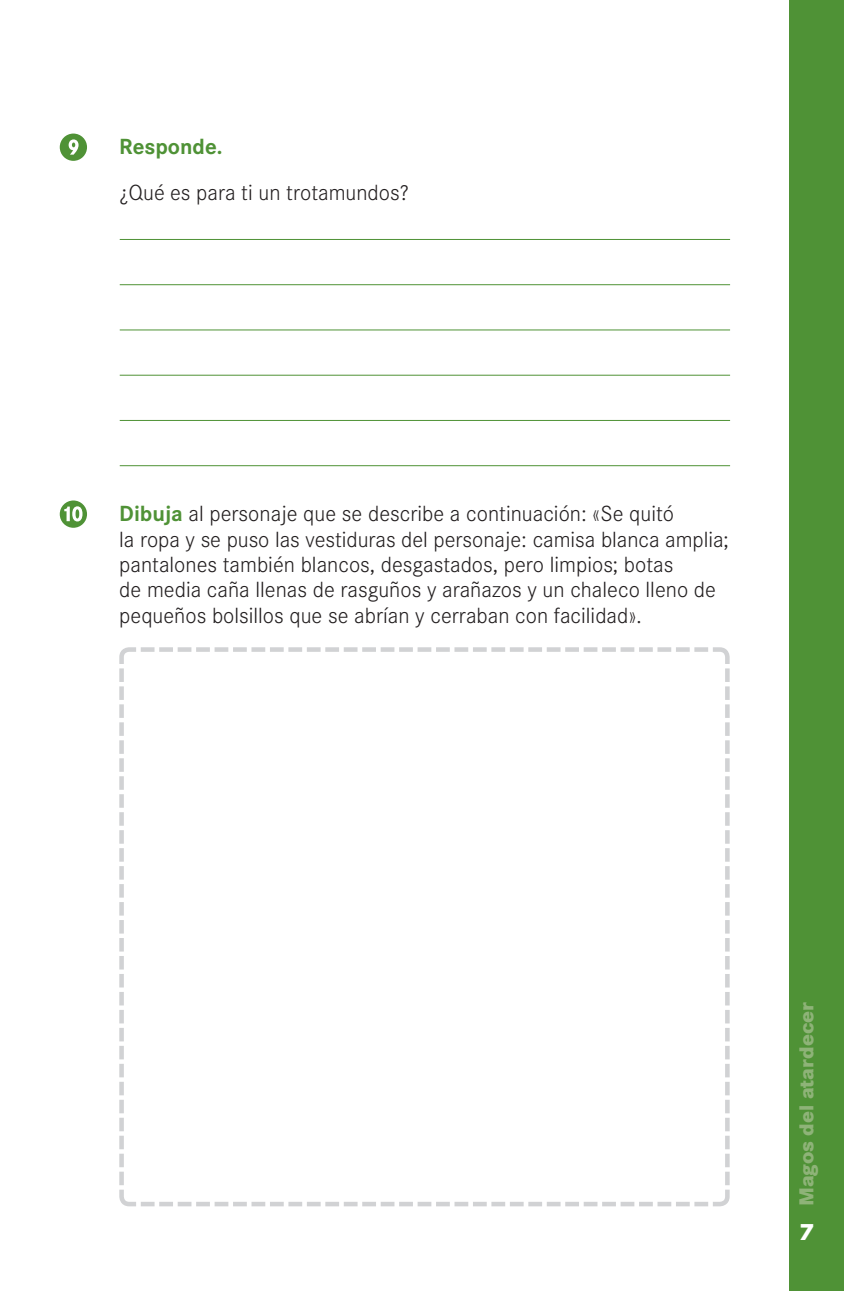
<style>
.page{position:relative;width:844px;height:1291px;background:#fff}
.page>*{position:absolute;margin:0;border:0;box-sizing:border-box;transform-origin:0 0}
.t1{font:800 24.5px "Corporate S";color:#fff}
.t2{font:300 22.75px/25.4px "Corporate S";color:#231f20}
.t3{font:700 22.75px "Corporate S";color:#4f9236}
.t4{font:800 21px "Corporate S";color:#8eb378}
.s1{font-weight:700;color:#4f9236}
</style>
<div class="page">
<div style="left:789px;top:0;width:55px;height:1290px;background:#4f9236"></div>
<hr style="left:120px;top:239px;width:610px;height:1px;background:#4f9236">
<hr style="left:120px;top:284px;width:610px;height:1px;background:#4f9236">
<hr style="left:120px;top:329px;width:610px;height:1px;background:#4f9236">
<hr style="left:120px;top:375px;width:610px;height:1px;background:#4f9236">
<hr style="left:120px;top:420px;width:610px;height:1px;background:#4f9236">
<hr style="left:120px;top:465px;width:610px;height:1px;background:#4f9236">
<svg style="left:119px;top:647px;width:611px;height:560px"></svg>
<svg style="left:60px;top:133px;width:27px;height:28px"></svg>
<svg style="left:60px;top:500px;width:27px;height:27px"></svg>
<p class="t3" style="left:119px;top:134px;width:105px">Responde.</p>
<p class="t2" style="left:119px;top:180px;width:291px">¿Qué es para ti un trotamundos?</p>
<p class="t2" style="left:119px;top:501px;width:611px"><span class="s1">Dibuja</span> al personaje que se describe a continuación: «Se quitó<br>la ropa y se puso las vestiduras del personaje: camisa blanca amplia; pantalones también blancos, desgastados, pero limpios; botas<br>de media caña llenas de rasguños y arañazos y un chaleco lleno de pequeños bolsillos que se abrían y cerraban con facilidad».</p>
<p class="t4" style="left:794px;top:1206px;width:206px;rotate:-90deg">Magos del atardecer</p>
<p class="t1" style="left:799px;top:1216px;width:17px">7</p>
</div>
